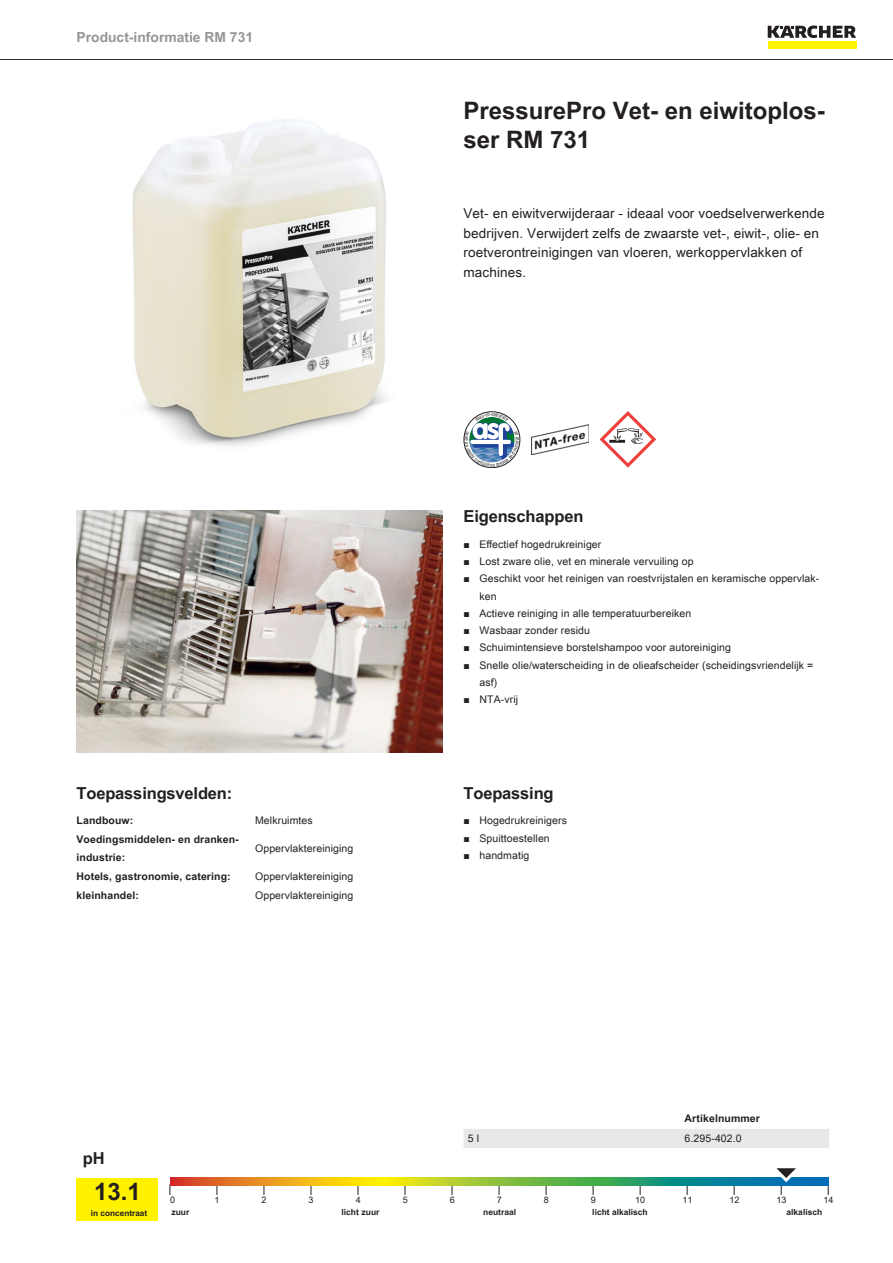
<style>
.page{position:relative;width:893px;height:1263px;background:#fff}
.page>*{position:absolute;margin:0;border:0;box-sizing:border-box;transform-origin:0 0}
.t1{font:700 24px/28.8px "Arial Unicode MS";color:#231f20}
.t2{font:700 16.5px "Arial Unicode MS";letter-spacing:-.01em;color:#231f20}
.t3{font:700 13.8px "Arial Unicode MS";color:#949698}
.t4{font:13.5px/19.5px "Arial Unicode MS";letter-spacing:.01em;color:#231f20}
.t5{font:10.5px/17.2px "Arial Unicode MS";letter-spacing:.01em;color:#231f20}
.t6{font:700 10.5px/17.2px "Arial Unicode MS";letter-spacing:.01em;color:#231f20}
.t7{font:9px "Arial Unicode MS";color:#231f20}
.t8{font:700 8.4px "Arial Unicode MS";color:#231f20}
.t9{font:700 8.25px "Arial Unicode MS";color:#231f20}
.s1{font-family:"Arial"}
</style>
<div class="page">
<hr style="left:0;top:59px;width:893px;height:1px;background:#231f20">
<div style="left:768px;top:42px;width:88px;height:7px;background:#fff200"></div>
<svg style="left:768px;top:26px;width:88px;height:12px"></svg>
<img style="left:132px;top:119px;width:255px;height:327px">
<img style="left:531px;top:424px;width:57px;height:30px">
<svg style="left:600px;top:411px;width:56px;height:57px"></svg>
<img style="left:77px;top:510px;width:365px;height:243px">
<div style="left:77px;top:1178px;width:81px;height:42px;background:#fff200"></div>
<svg style="left:170px;top:1178px;width:658px;height:8px;background:#8aa445"></svg>
<svg style="left:769px;top:1168px;width:38px;height:27px"></svg>
<div style="left:463px;top:1129px;width:366px;height:19px;background:#e7e8e8"></div>
<svg style="left:464px;top:412px;width:56px;height:56px"></svg>
<h3 class="t3" style="left:77px;top:27px;width:178px">Product-informatie RM 731</h3>
<h2 class="t2" style="left:77px;top:780px;width:157px">Toepassingsvelden:</h2>
<p class="t6" style="left:77px;top:812px;width:58px">Landbouw:</p>
<p class="t5" style="left:255px;top:811px;width:59px">Melkruimtes</p>
<p class="t6" style="left:77px;top:831px;width:164px">Voedingsmiddelen- en dranken&shy;industrie:</p>
<p class="t5" style="left:255px;top:839px;width:100px">Oppervlaktereiniging</p>
<p class="t6" style="left:77px;top:868px;width:156px">Hotels, gastronomie, catering:</p>
<p class="t5" style="left:255px;top:867px;width:100px">Oppervlaktereiniging</p>
<p class="t6" style="left:77px;top:887px;width:64px">kleinhandel:</p>
<p class="t5" style="left:255px;top:887px;width:100px">Oppervlaktereiniging</p>
<h1 class="t1" style="left:463px;top:97px;width:363px">PressurePro Vet- en eiwitoplos&shy;ser RM 731</h1>
<p class="t4" style="left:463px;top:203px;width:363px">Vet- en eiwitverwijderaar - ideaal voor voedselverwerkende bedrijven. Verwijdert zelfs de zwaarste vet-, eiwit-, olie- en roetverontreinigingen van vloeren, werkoppervlakken of machines.</p>
<h2 class="t2" style="left:463px;top:504px;width:121px">Eigenschappen</h2>
<p class="t5" style="left:463px;top:535px;width:139px"><span class="s1">■</span> Effectief hogedrukreiniger</p>
<p class="t5" style="left:463px;top:553px;width:232px"><span class="s1">■</span> Lost zware olie, vet en minerale vervuiling op</p>
<p class="t5" style="left:479px;top:570px;width:341px;text-indent:-16px"><span class="s1">■</span> Geschikt voor het reinigen van roestvrijstalen en keramische oppervlak&shy;ken</p>
<p class="t5" style="left:463px;top:604px;width:229px"><span class="s1">■</span> Actieve reiniging in alle temperatuurbereiken</p>
<p class="t5" style="left:463px;top:622px;width:128px"><span class="s1">■</span> Wasbaar zonder residu</p>
<p class="t5" style="left:463px;top:639px;width:269px"><span class="s1">■</span> Schuimintensieve borstelshampoo voor autoreiniging</p>
<p class="t5" style="left:479px;top:656px;width:335px;text-indent:-16px"><span class="s1">■</span> Snelle olie/waterscheiding in de olieafscheider (scheidingsvriendelijk = asf)</p>
<p class="t5" style="left:463px;top:691px;width:56px"><span class="s1">■</span> NTA-vrij</p>
<h2 class="t2" style="left:463px;top:780px;width:92px">Toepassing</h2>
<p class="t5" style="left:463px;top:812px;width:105px"><span class="s1">■</span> Hogedrukreinigers</p>
<p class="t5" style="left:463px;top:829px;width:88px"><span class="s1">■</span> Spuittoestellen</p>
<p class="t5" style="left:463px;top:846px;width:67px"><span class="s1">■</span> handmatig</p>
<p class="t6" style="left:685px;top:1110px;width:77px">Artikelnummer</p>
<p class="t5" style="left:468px;top:1129px;width:13px">5 l</p>
<p class="t5" style="left:685px;top:1129px;width:59px">6.295-402.0</p>
<h2 class="t2" style="left:83px;top:1146px;width:23px">pH</h2>
<h1 class="t1" style="left:94px;top:1178px;width:48px">13.1</h1>
<p class="t7" style="left:170px;top:1193px;width:7px">0</p>
<p class="t7" style="left:215px;top:1193px;width:7px">1</p>
<p class="t7" style="left:262px;top:1193px;width:7px">2</p>
<p class="t7" style="left:309px;top:1193px;width:7px">3</p>
<p class="t7" style="left:356px;top:1193px;width:7px">4</p>
<p class="t7" style="left:403px;top:1193px;width:7px">5</p>
<p class="t7" style="left:450px;top:1193px;width:7px">6</p>
<p class="t7" style="left:497px;top:1193px;width:7px">7</p>
<p class="t7" style="left:544px;top:1193px;width:7px">8</p>
<p class="t7" style="left:591px;top:1193px;width:7px">9</p>
<p class="t7" style="left:635px;top:1193px;width:12px">10</p>
<p class="t7" style="left:682px;top:1193px;width:12px">11</p>
<p class="t7" style="left:729px;top:1193px;width:12px">12</p>
<p class="t7" style="left:776px;top:1193px;width:12px">13</p>
<p class="t7" style="left:823px;top:1193px;width:12px">14</p>
<p class="t9" style="left:91px;top:1207px;width:58px">in concentraat</p>
<p class="t8" style="left:171px;top:1206px;width:20px">zuur</p>
<p class="t8" style="left:341px;top:1206px;width:39px">licht zuur</p>
<p class="t8" style="left:483px;top:1206px;width:34px">neutraal</p>
<p class="t8" style="left:592px;top:1206px;width:57px">licht alkalisch</p>
<p class="t8" style="left:786px;top:1206px;width:37px">alkalisch</p>
</div>
